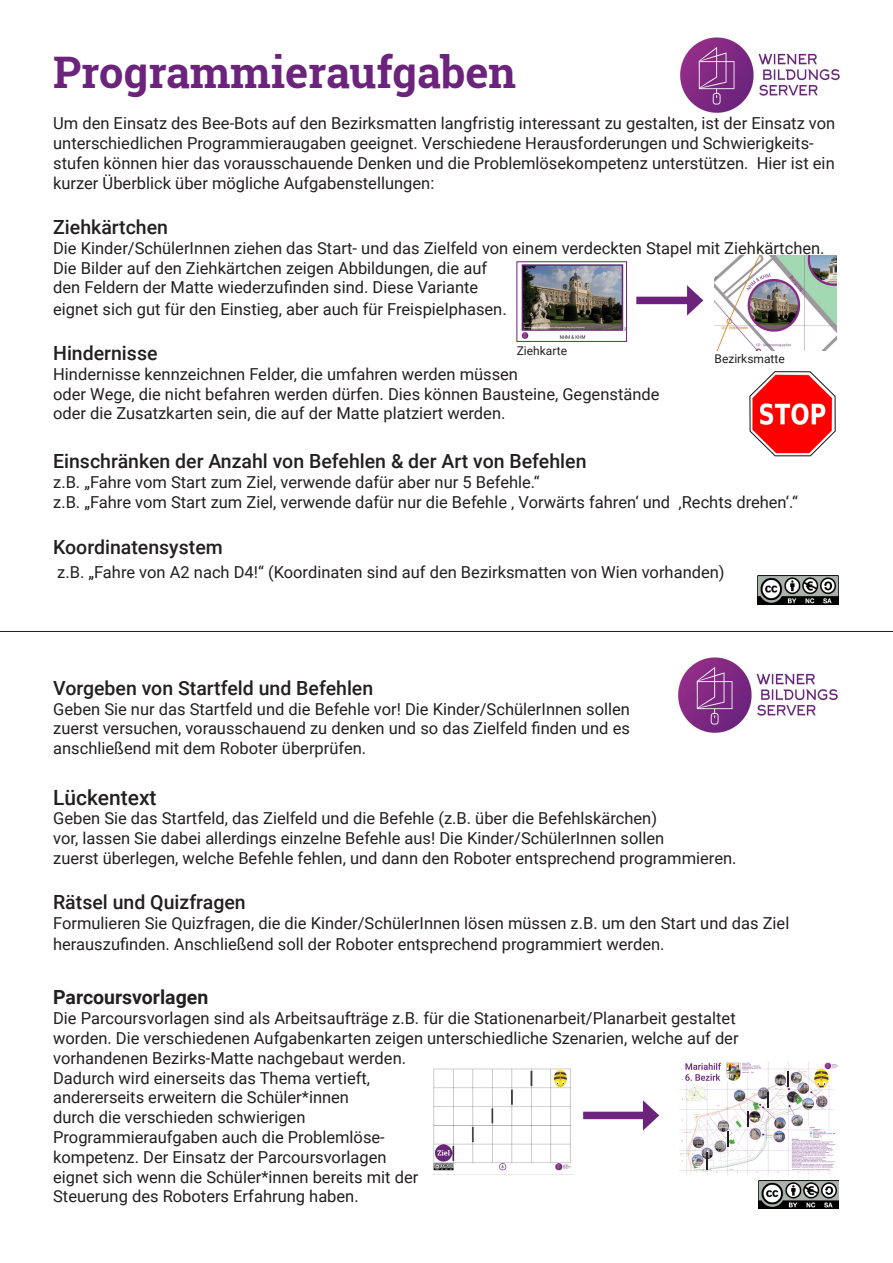
<style>
.page{position:relative;width:893px;height:1263px;background:#fff}
.page>*{position:absolute;margin:0;border:0;box-sizing:border-box;transform-origin:0 0}
.t1{font:700 43.5px "Roboto Slab";color:#6b237c}
.t2{font:500 21px "Roboto";color:#231f20}
.t3{font:500 19.5px "Roboto";color:#231f20}
.t4{font:700 19.5px "Roboto";color:#231f20}
.t5{font:16.5px/19.8px "Roboto";color:#231f20}
.t6{font:12px "Roboto";color:#231f20}
</style>
<div class="page">
<hr style="left:0;top:631px;width:893px;height:1px;background:#231f20">
<img style="left:759px;top:1181px;width:80px;height:28px">
<img style="left:678px;top:657px;width:160px;height:76px">
<img style="left:680px;top:37px;width:160px;height:76px">
<img style="left:521px;top:264px;width:104px;height:75px">
<div style="left:517px;top:262px;width:110px;height:80px;border:1px solid #6b237c"></div>
<img style="left:714px;top:256px;width:122px;height:95px">
<div style="left:636px;top:297px;width:57px;height:7px;background:#6b237c"></div>
<svg style="left:687px;top:285px;width:16px;height:31px"></svg>
<div style="left:583px;top:1112px;width:66px;height:7px;background:#6b237c"></div>
<svg style="left:643px;top:1100px;width:16px;height:30px"></svg>
<img style="left:433px;top:1068px;width:138px;height:103px">
<img style="left:680px;top:1061px;width:159px;height:113px">
<svg style="left:788px;top:1071px;width:1px;height:15px"></svg>
<svg style="left:767px;top:1093px;width:2px;height:15px"></svg>
<svg style="left:747px;top:1111px;width:2px;height:15px"></svg>
<svg style="left:727px;top:1131px;width:1px;height:16px"></svg>
<svg style="left:707px;top:1152px;width:1px;height:17px"></svg>
<div style="left:814px;top:1069px;width:14px;height:19px;background:#ffdd17;border-radius:50%"></div>
<svg style="left:814px;top:1071px;width:14px;height:17px"></svg>
<img style="left:749px;top:371px;width:87px;height:86px">
<img style="left:758px;top:576px;width:80px;height:28px">
<h1 class="t1" style="left:53px;top:42px;width:465px">Programmieraufgaben</h1>
<p class="t5" style="left:53px;top:113px;width:784px">Um den Einsatz des Bee-Bots auf den Bezirksmatten langfristig interessant zu gestalten, ist der Einsatz von unterschiedlichen Programmieraugaben geeignet. Verschiedene Herausforderungen und Schwierigkeits&shy;stufen können hier das vorausschauende Denken und die Problemlösekompetenz unterstützen. Hier ist ein kurzer Überblick über mögliche Aufgabenstellungen:</p>
<p class="t3" style="left:53px;top:213px;width:116px">Ziehkärtchen</p>
<p class="t5" style="left:53px;top:237px;width:773px">Die Kinder/SchülerInnen ziehen das Start- und das Zielfeld von einem verdeckten Stapel mit Ziehkärtchen.<br>Die Bilder auf den Ziehkärtchen zeigen Abbildungen, die auf<br>den Feldern der Matte wiederzufinden sind. Diese Variante</p>
<p class="t5" style="left:53px;top:298px;width:455px">eignet sich gut für den Einstieg, aber auch für Freispielphasen.</p>
<p class="t3" style="left:53px;top:339px;width:106px">Hindernisse</p>
<p class="t5" style="left:53px;top:363px;width:608px">Hindernisse kennzeichnen Felder, die umfahren werden müssen<br>oder Wege, die nicht befahren werden dürfen. Dies können Bausteine, Gegenstände oder die Zusatzkarten sein, die auf der Matte platziert werden.</p>
<p class="t3" style="left:53px;top:447px;width:535px">Einschränken der Anzahl von Befehlen &amp; der Art von Befehlen</p>
<p class="t5" style="left:53px;top:471px;width:746px">z.B. „Fahre vom Start zum Ziel, verwende dafür aber nur 5 Befehle.“<br>z.B. „Fahre vom Start zum Ziel, verwende dafür nur die Befehle ‚ Vorwärts fahren‘ und ‚Rechts drehen‘.“</p>
<p class="t3" style="left:53px;top:534px;width:171px">Koordinatensystem</p>
<p class="t5" style="left:57px;top:561px;width:669px">z.B. „Fahre von A2 nach D4!“ (Koordinaten sind auf den Bezirksmatten von Wien vorhanden)</p>
<p class="t6" style="left:517px;top:342px;width:52px">Ziehkarte</p>
<p class="t6" style="left:714px;top:350px;width:72px">Bezirksmatte</p>
<p class="t3" style="left:53px;top:674px;width:322px">Vorgeben von Startfeld und Befehlen</p>
<p class="t5" style="left:53px;top:698px;width:578px;text-align:justify">Geben Sie nur das Startfeld und die Befehle vor! Die Kinder/SchülerInnen sollen zuerst versuchen, vorausschauend zu denken und so das Zielfeld finden und es anschließend mit dem Roboter überprüfen.</p>
<p class="t2" style="left:53px;top:782px;width:105px">Lückentext</p>
<p class="t5" style="left:53px;top:808px;width:685px">Geben Sie das Startfeld, das Zielfeld und die Befehle (z.B. über die Befehlskärchen)<br>vor, lassen Sie dabei allerdings einzelne Befehle aus! Die Kinder/SchülerInnen sollen<br>zuerst überlegen, welche Befehle fehlen, und dann den Roboter entsprechend programmieren.</p>
<p class="t3" style="left:53px;top:888px;width:194px">Rätsel und Quizfragen</p>
<p class="t5" style="left:53px;top:911px;width:738px;line-height:21.6px">Formulieren Sie Quizfragen, die die Kinder/SchülerInnen lösen müssen z.B. um den Start und das Ziel herauszufinden. Anschließend soll der Roboter entsprechend programmiert werden.</p>
<p class="t4" style="left:53px;top:984px;width:157px">Parcoursvorlagen</p>
<p class="t5" style="left:53px;top:1008px;width:687px">Die Parcoursvorlagen sind als Arbeitsaufträge z.B. für die Stationenarbeit/Planarbeit gestaltet worden. Die verschiedenen Aufgabenkarten zeigen unterschiedliche Szenarien, welche auf der vorhandenen Bezirks-Matte nachgebaut werden.<br>Dadurch wird einerseits das Thema vertieft,<br>andererseits erweitern die Schüler*innen<br>durch die verschieden schwierigen<br>Programmieraufgaben auch die Problemlöse-<br>kompetenz. Der Einsatz der Parcoursvorlagen<br>eignet sich wenn die Schüler*innen bereits mit der<br>Steuerung des Roboters Erfahrung haben.</p>
</div>
